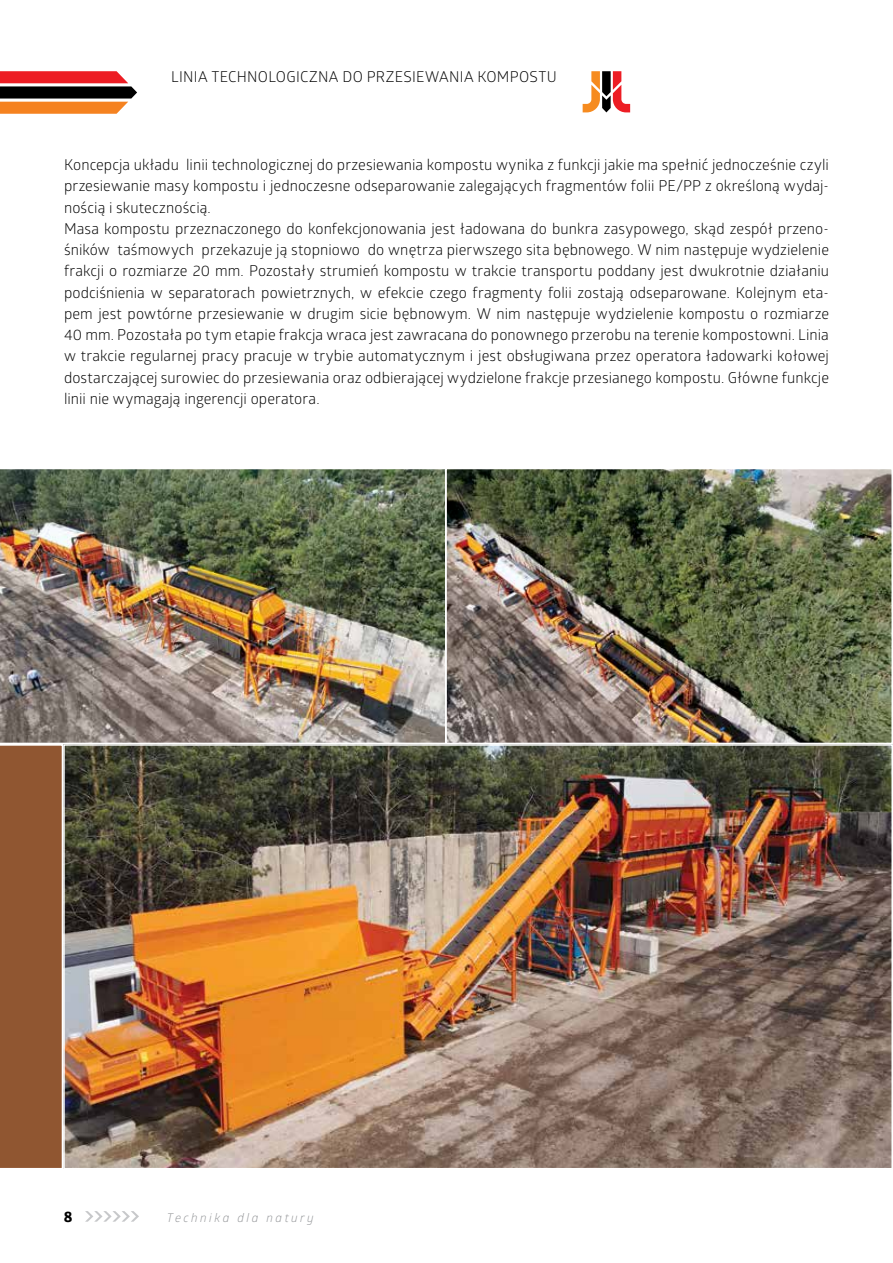
<style>
.page{position:relative;width:893px;height:1263px;background:#fff}
.page>*{position:absolute;margin:0;border:0;box-sizing:border-box;transform-origin:0 0}
.t1{font:15px/21.3px "Glober";letter-spacing:.005em;color:#000}
.t2{font:700 15px "Globerx";color:#000}
.t3{font:italic 12px "Glober";letter-spacing:.21em;color:#939598}
</style>
<div class="page">
<svg style="left:583px;top:71px;width:47px;height:41px"></svg>
<img style="left:448px;top:471px;width:442px;height:270px">
<img style="left:0;top:469px;width:445px;height:274px">
<div style="left:445px;top:468px;width:448px;height:276px;border:2px solid #fff"></div>
<img style="left:66px;top:747px;width:824px;height:419px">
<div style="left:63px;top:744px;width:830px;height:425px;border:2px solid #fff"></div>
<div style="left:0;top:744px;width:64px;height:425px;background:#905631"></div>
<svg style="left:85px;top:1211px;width:54px;height:11px"></svg>
<svg style="left:0;top:71px;width:137px;height:43px"></svg>
<p class="t1" style="left:171px;top:65px;width:16px">Linia</p>
<p class="t1" style="left:212px;top:65px;width:11px">technologiczna</p>
<p class="t1" style="left:342px;top:65px;width:34px">do przesiewania</p>
<p class="t1" style="left:477px;top:65px;width:11px">kompostu</p>
<p class="t1" style="left:64px;top:153px;width:766px">Koncepcja układu linii technologicznej do przesiewania kompostu wynika z funkcji jakie ma spełnić jednocześnie czyli przesiewanie masy kompostu i jednoczesne odseparowanie zalegających fragmentów folii PE/PP z określoną wydaj&shy;nością i skutecznością.<br>Masa kompostu przeznaczonego do konfekcjonowania jest ładowana do bunkra zasypowego, skąd zespół przeno&shy;śników taśmowych przekazuje ją stopniowo do wnętrza pierwszego sita bębnowego. W nim następuje wydzielenie frakcji o rozmiarze 20 mm. Pozostały strumień kompostu w trakcie transportu poddany jest dwukrotnie działaniu podciśnienia w separatorach powietrznych, w efekcie czego fragmenty folii zostają odseparowane. Kolejnym eta&shy;pem jest powtórne przesiewanie w drugim sicie bębnowym. W nim następuje wydzielenie kompostu o rozmiarze 40 mm. Pozostała po tym etapie frakcja wraca jest zawracana do ponownego przerobu na terenie kompostowni. Linia w trakcie regularnej pracy pracuje w trybie automatycznym i jest obsługiwana przez operatora ładowarki kołowej dostarczającej surowiec do przesiewania oraz odbierającej wydzielone frakcje przesianego kompostu. Główne funkcje linii nie wymagają ingerencji operatora.</p>
<p class="t2" style="left:64px;top:1206px;width:10px">8</p>
<p class="t3" style="left:167px;top:1209px;width:148px">Technika dla natury</p>
</div>
